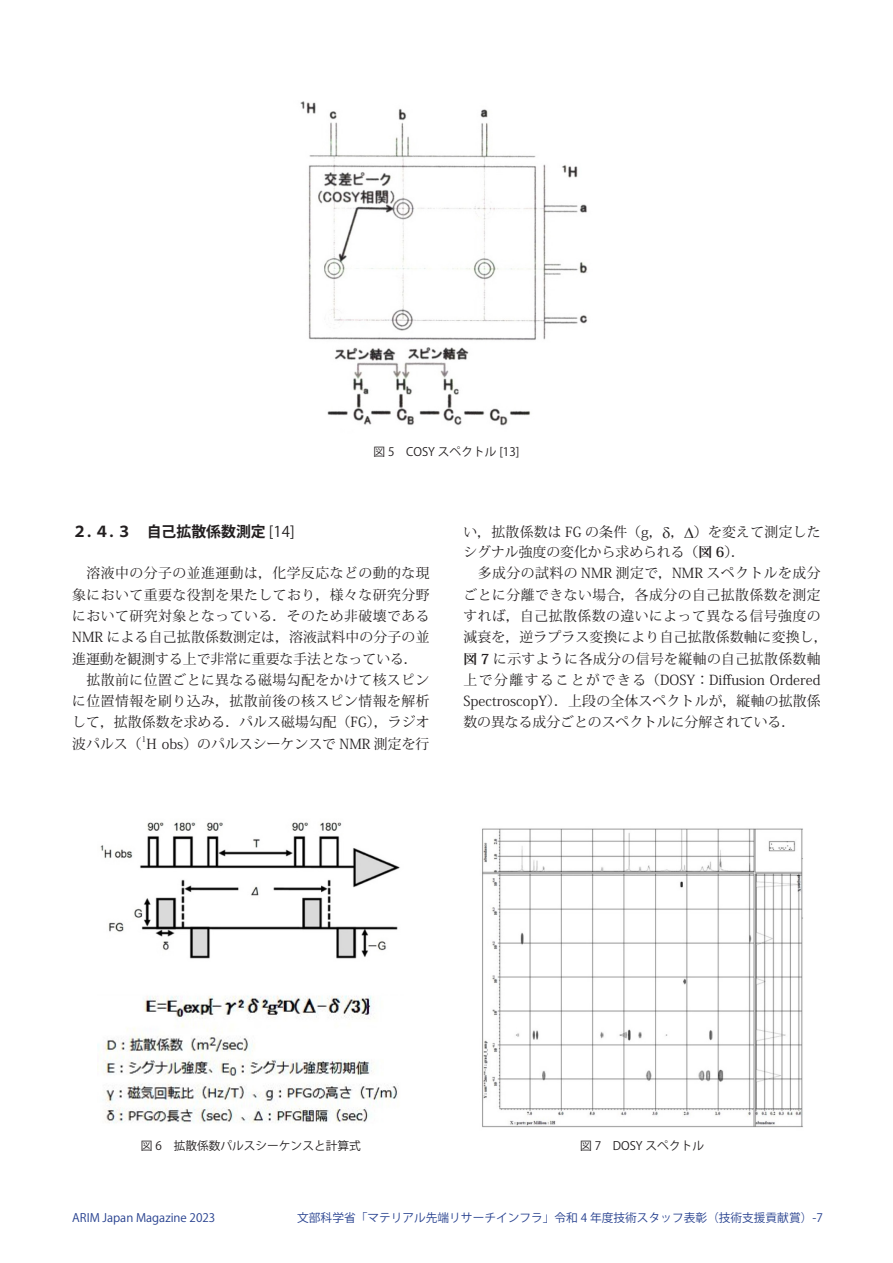
<style>
.page{position:relative;width:893px;height:1263px;background:#fff}
.page>*{position:absolute;margin:0;border:0;box-sizing:border-box;transform-origin:0 0}
.t1{font:700 14.85px "Koz Go Pro";color:#231f20}
.t2{font:13.8px/21.1px "Koz Min Pro";letter-spacing:.03em;color:#231f20}
.t3{font:11.7px "Koz Go Pro";color:#253f8e}
.t4{font:11.7px "Koz Go Pro";color:#231f20}
.t5{font:8.1px "Koz Min Pro";color:#231f20}
.s1{font-weight:400}
.s2{font-weight:700}
</style>
<div class="page">
<img style="left:98px;top:822px;width:302px;height:301px">
<img style="left:300px;top:101px;width:288px;height:325px">
<img style="left:482px;top:828px;width:321px;height:300px">
<p class="t4" style="left:373px;top:444px;width:147px">図 5　COSY スペクトル [13]</p>
<p class="t1" style="left:72px;top:522px;width:224px">２．４．３　自己拡散係数測定 <span class="s1">[14]</span></p>
<p class="t2" style="left:72px;top:562px;width:359px">　溶液中の分子の並進運動は，化学反応などの動的な現象において重要な役割を果たしており，様々な研究分野において研究対象となっている．そのため非破壊である<br>NMR による自己拡散係数測定は，溶液試料中の分子の並進運動を観測する上で非常に重要な手法となっている．　拡散前に位置ごとに異なる磁場勾配をかけて核スピンに位置情報を刷り込み，拡散前後の核スピン情報を解析して，拡散係数を求める．パルス磁場勾配（FG），ラジオ波パルス（ H obs）のパルスシーケンスで NMR 測定を行</p>
<p class="t5" style="left:142px;top:733px;width:6px">1</p>
<p class="t2" style="left:463px;top:521px;width:366px">い，拡散係数は FG の条件（g，， ）を変えて測定したシグナル強度の変化から求められる（<span class="s2">図 6</span>）．<br>　多成分の試料の NMR 測定で，NMR スペクトルを成分ごとに分離できない場合，各成分の自己拡散係数を測定すれば，自己拡散係数の違いによって異なる信号強度の減衰を，逆ラプラス変換により自己拡散係数軸に変換し，<span class="s2">図 7</span> に示すように各成分の信号を縦軸の自己拡散係数軸上で分離することができる（DOSY：Diffusion Ordered<br>SpectroscopY）．上段の全体スペクトルが，縦軸の拡散係数の異なる成分ごとのスペクトルに分解されている．</p>
<p class="t4" style="left:141px;top:1138px;width:221px">図 6　拡散係数パルスシーケンスと計算式</p>
<p class="t4" style="left:580px;top:1138px;width:125px">図 7　DOSY スペクトル</p>
<p class="t3" style="left:72px;top:1210px;width:145px">ARIM Japan Magazine 2023</p>
<p class="t3" style="left:297px;top:1210px;width:527px">文部科学省「マテリアル先端リサーチインフラ」令和 4 年度技術スタッフ表彰（技術支援貢献賞）-7</p>
</div>
